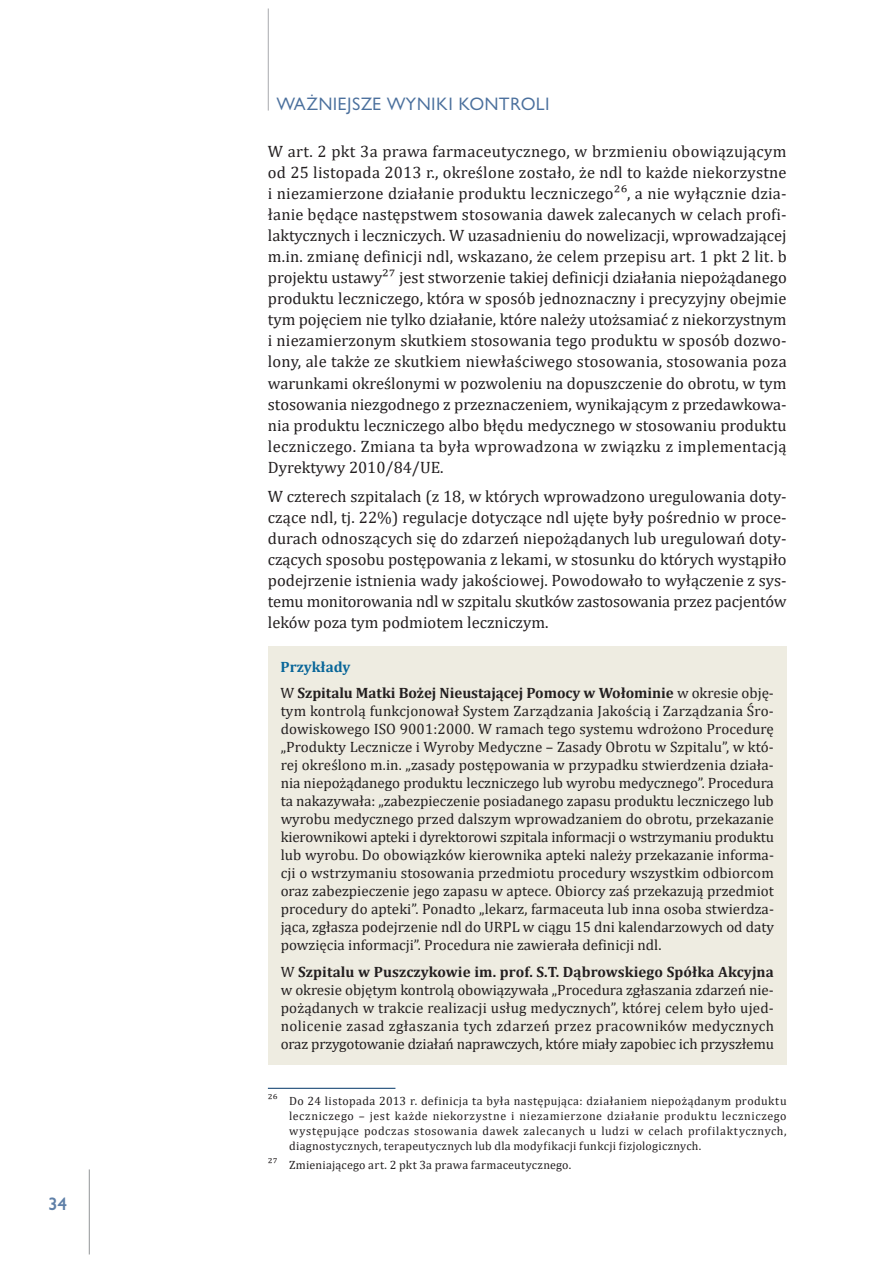
<style>
.page{position:relative;width:893px;height:1263px;background:#fff}
.page>*{position:absolute;margin:0;border:0;box-sizing:border-box;transform-origin:0 0}
.t1{font:16.5px/21px "Cambria";color:#231f20;text-align:justify}
.t2{font:16.5px "Gilead TTEFN";letter-spacing:.05em;color:#4b709d}
.t3{font:700 16.5px "Gilead TTEFN";color:#5f80a8}
.t4{font:15px/18px "Cambria";letter-spacing:-.01em;color:#231f20;text-align:justify}
.t5{font:700 15px/26.5px "Cambria";letter-spacing:-.005em;color:#231f20}
.t6{font:12px/15px "Cambria";letter-spacing:.02em;color:#231f20;text-align:justify}
.s1{color:#086699}
.s2{font-weight:400}
.s3{font-weight:700}
</style>
<div class="page">
<hr style="left:268px;top:9px;width:1px;height:102px;background:#a8a9ad">
<hr style="left:89px;top:1169px;width:1px;height:85px;background:#939598">
<div style="left:268px;top:646px;width:519px;height:419px;background:#eeece1"></div>
<hr style="left:268px;top:1088px;width:127px;height:1px;background:#003667">
<p class="t3" style="left:48px;top:1193px;width:20px">34</p>
<p class="t2" style="left:276px;top:93px;width:275px">WAŻNIEJSZE WYNIKI KONTROLI</p>
<p class="t1" style="left:268px;top:141px;width:520px">W art. 2 pkt 3a prawa farmaceutycznego, w brzmieniu obowiązującym od 25 listopada 2013 r., określone zostało, że ndl to każde niekorzystne i niezamierzone działanie produktu leczniczego26, a nie wyłącznie dzia&shy;łanie będące następstwem stosowania dawek zalecanych w celach profi&shy;laktycznych i leczniczych. W uzasadnieniu do nowelizacji, wprowadzającej m.in. zmianę definicji ndl, wskazano, że celem przepisu art. 1 pkt 2 lit. b projektu ustawy27 jest stworzenie takiej definicji działania niepożądanego produktu leczniczego, która w sposób jednoznaczny i precyzyjny obejmie tym pojęciem nie tylko działanie, które należy utożsamiać z niekorzystnym i niezamierzonym skutkiem stosowania tego produktu w sposób dozwo&shy;lony, ale także ze skutkiem niewłaściwego stosowania, stosowania poza warunkami określonymi w pozwoleniu na dopuszczenie do obrotu, w tym stosowania niezgodnego z przeznaczeniem, wynikającym z przedawkowa&shy;nia produktu leczniczego albo błędu medycznego w stosowaniu produktu leczniczego. Zmiana ta była wprowadzona w związku z implementacją Dyrektywy 2010/84/UE.</p>
<p class="t1" style="left:268px;top:486px;width:520px">W czterech szpitalach (z 18, w których wprowadzono uregulowania doty&shy;czące ndl, tj. 22%) regulacje dotyczące ndl ujęte były pośrednio w proce&shy;durach odnoszących się do zdarzeń niepożądanych lub uregulowań doty&shy;czących sposobu postępowania z lekami, w stosunku do których wystąpiło podejrzenie istnienia wady jakościowej. Powodowało to wyłączenie z sys&shy;temu monitorowania ndl w szpitalu skutków zastosowania przez pacjentów leków poza tym podmiotem leczniczym.</p>
<p class="t5" style="left:281px;top:653px;width:495px"><span class="s1">Przykłady<br></span><span class="s2">W</span> Szpitalu Matki Bożej Nieustającej Pomocy w Wołominie <span class="s2">w okresie obję-</span></p>
<p class="t4" style="left:281px;top:702px;width:495px">tym kontrolą funkcjonował System Zarządzania Jakością i Zarządzania Śro&shy;dowiskowego ISO 9001:2000. W ramach tego systemu wdrożono Procedurę „Produkty Lecznicze i Wyroby Medyczne – Zasady Obrotu w Szpitalu”, w któ&shy;rej określono m.in. „zasady postępowania w przypadku stwierdzenia działa&shy;nia niepożądanego produktu leczniczego lub wyrobu medycznego”. Procedura ta nakazywała: „zabezpieczenie posiadanego zapasu produktu leczniczego lub wyrobu medycznego przed dalszym wprowadzaniem do obrotu, przekazanie kierownikowi apteki i dyrektorowi szpitala informacji o wstrzymaniu produktu lub wyrobu. Do obowiązków kierownika apteki należy przekazanie informa&shy;cji o wstrzymaniu stosowania przedmiotu procedury wszystkim odbiorcom oraz zabezpieczenie jego zapasu w aptece. Obiorcy zaś przekazują przedmiot procedury do apteki”. Ponadto „lekarz, farmaceuta lub inna osoba stwierdza&shy;jąca, zgłasza podejrzenie ndl do URPL w ciągu 15 dni kalendarzowych od daty powzięcia informacji”. Procedura nie zawierała definicji ndl.</p>
<p class="t4" style="left:281px;top:962px;width:495px">W <span class="s3">Szpitalu w Puszczykowie im. prof. S.T. Dąbrowskiego Spółka Akcyjna </span>w okresie objętym kontrolą obowiązywała „Procedura zgłaszania zdarzeń nie&shy;pożądanych w trakcie realizacji usług medycznych”, której celem było ujed&shy;nolicenie zasad zgłaszania tych zdarzeń przez pracowników medycznych oraz przygotowanie działań naprawczych, które miały zapobiec ich przyszłemu</p>
<p class="t6" style="left:289px;top:1094px;width:499px;text-indent:-21px">26 Do 24 listopada 2013 r. definicja ta była następująca: działaniem niepożądanym produktu leczniczego – jest każde niekorzystne i niezamierzone działanie produktu leczniczego występujące podczas stosowania dawek zalecanych u ludzi w celach profilaktycznych, diagnostycznych, terapeutycznych lub dla modyfikacji funkcji fizjologicznych.</p>
<p class="t6" style="left:268px;top:1158px;width:305px">27 Zmieniającego art. 2 pkt 3a prawa farmaceutycznego.</p>
</div>
